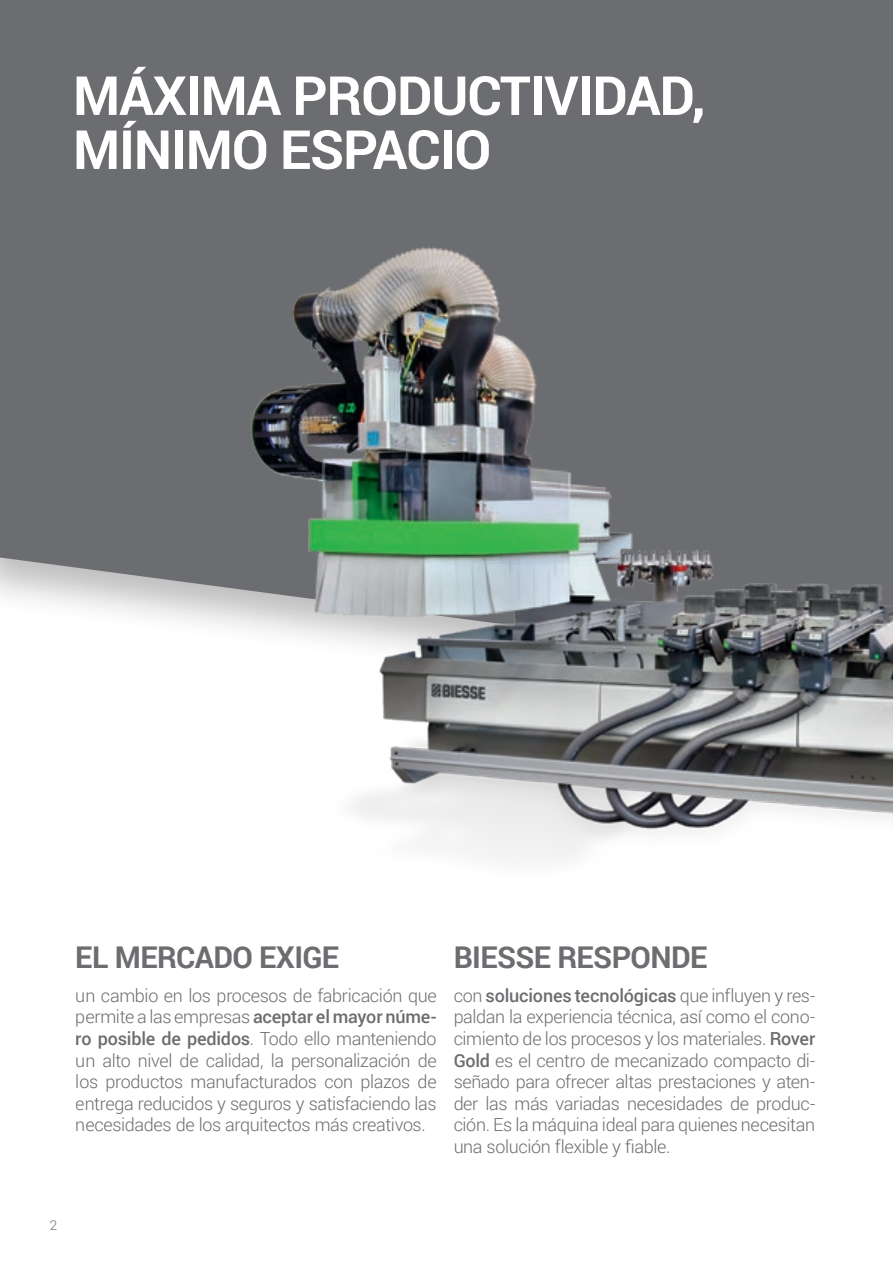
<style>
.page{position:relative;width:893px;height:1263px;background:#fff}
.page>*{position:absolute;margin:0;border:0;box-sizing:border-box;transform-origin:0 0}
.t1{font:700 54px/54px "Roboto";letter-spacing:-.02em;color:#fff}
.t2{font:700 30px "Roboto";letter-spacing:-.02em;color:#6c6d70}
.t3{font:300 18px/21.6px "Roboto";letter-spacing:-.02em;color:#6c6d70;text-align:justify}
.t4{font:300 13.5px "Roboto";color:#6c6d70}
.s1{font-weight:500}
</style>
<div class="page">
<div style="left:0;top:0;width:893px;height:626px;background:#6c6d70"></div>
<img style="left:230px;top:231px;width:663px;height:629px">
<p class="t1" style="left:73px;top:67px;width:634px">MÁXIMA PRODUCTIVIDAD,<br>MÍNIMO ESPACIO</p>
<h2 class="t2" style="left:76px;top:936px;width:265px">EL MERCADO EXIGE</h2>
<p class="t3" style="left:76px;top:984px;width:362px">un cambio en los procesos de fabricación que permite a las empresas <span class="s1">aceptar el mayor núme&shy;ro posible de pedidos</span>. Todo ello manteniendo un alto nivel de calidad, la personalización de los productos manufacturados con plazos de entrega reducidos y seguros y satisfaciendo las necesidades de los arquitectos más creativos.</p>
<h2 class="t2" style="left:454px;top:936px;width:255px">BIESSE RESPONDE</h2>
<p class="t3" style="left:454px;top:984px;width:363px">con <span class="s1">soluciones tecnológicas</span> que influyen y res&shy;paldan la experiencia técnica, así como el cono&shy;cimiento de los procesos y los materiales. <span class="s1">Rover Gold</span> es el centro de mecanizado compacto di&shy;señado para ofrecer altas prestaciones y aten&shy;der las más variadas necesidades de produc&shy;ción. Es la máquina ideal para quienes necesitan una solución flexible y fiable.</p>
<p class="t4" style="left:50px;top:1215px;width:9px">2</p>
</div>
